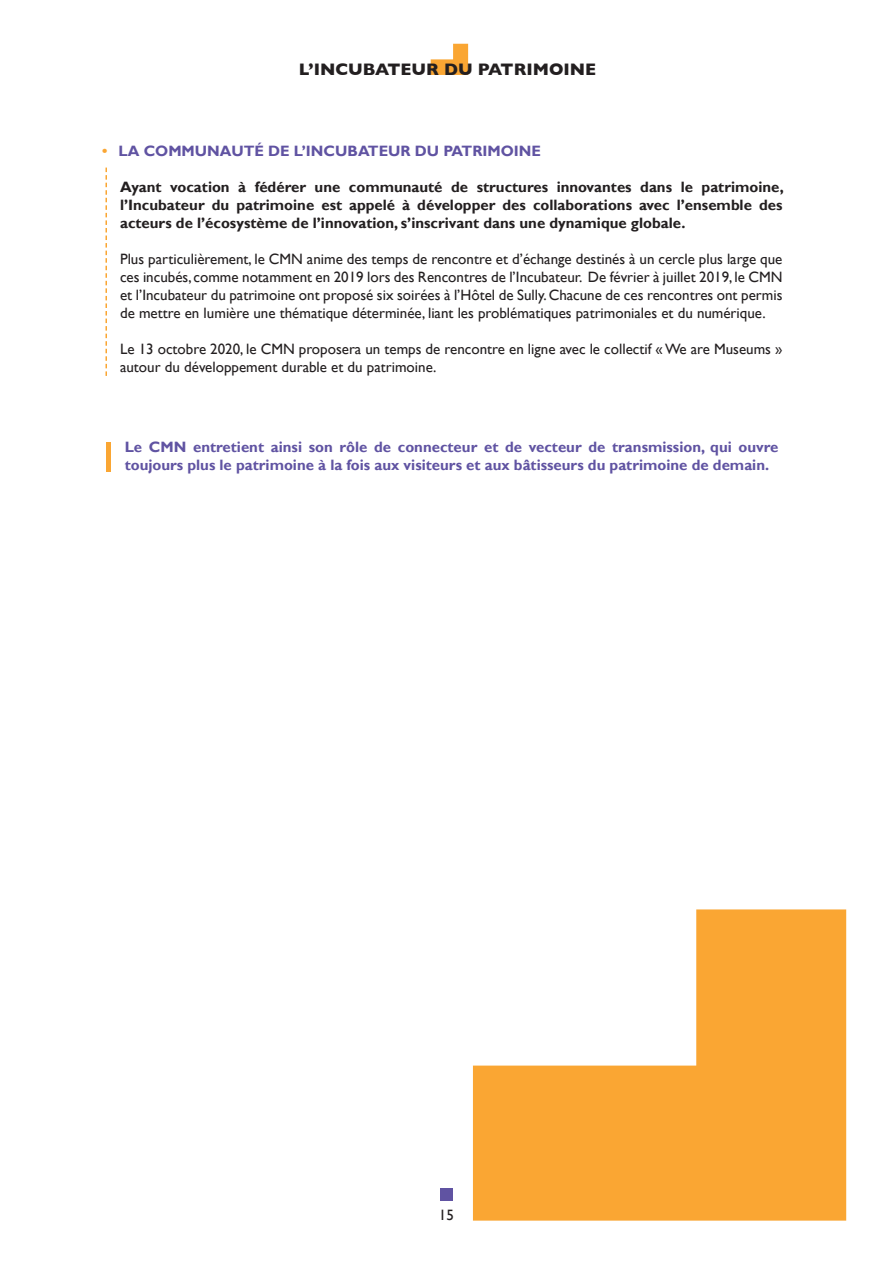
<style>
.page{position:relative;width:893px;height:1263px;background:#fff}
.page>*{position:absolute;margin:0;border:0;box-sizing:border-box;transform-origin:0 0}
.t1{font:700 16.95px "Gill Sans";color:#231f20}
.t2{font:15px/18px "Gill Sans";color:#231f20;text-align:justify}
.t3{font:700 15px/18px "Gill Sans";color:#231f20;text-align:justify}
.t4{font:700 15px/18px "Gill Sans";color:#6053a2}
.s1{color:#faa633}
</style>
<div class="page">
<hr style="left:106px;top:442px;width:4px;height:29px;background:#faa633">
<svg style="left:473px;top:909px;width:373px;height:311px;fill:#faa633"></svg>
<svg style="left:105px;top:168px;width:2px;height:208px"></svg>
<svg style="left:431px;top:44px;width:37px;height:31px"></svg>
<div style="left:440px;top:1188px;width:12px;height:12px;background:#6053a2"></div>
<p class="t1" style="left:299px;top:56px;width:299px">L’INCUBATEUR DU PATRIMOINE</p>
<p class="t4" style="left:102px;top:143px;width:440px"><span class="s1">•</span> LA COMMUNAUTÉ DE L’INCUBATEUR DU PATRIMOINE</p>
<p class="t3" style="left:120px;top:179px;width:665px">Ayant vocation à fédérer une communauté de structures innovantes dans le patrimoine, l’Incubateur du patrimoine est appelé à développer des collaborations avec l’ensemble des acteurs de l’écosystème de l’innovation, s’inscrivant dans une dynamique globale.</p>
<p class="t2" style="left:120px;top:250px;width:664px">Plus particulièrement, le CMN anime des temps de rencontre et d’échange destinés à un cercle plus large que ces incubés, comme notamment en 2019 lors des Rencontres de l’Incubateur. De février à juillet 2019, le CMN et l’Incubateur du patrimoine ont proposé six soirées à l’Hôtel de Sully. Chacune de ces rencontres ont permis de mettre en lumière une thématique déterminée, liant les problématiques patrimoniales et du numérique.</p>
<p class="t2" style="left:120px;top:340px;width:664px">Le 13 octobre 2020, le CMN proposera un temps de rencontre en ligne avec le collectif « We are Museums » autour du développement durable et du patrimoine.</p>
<p class="t4" style="left:125px;top:438px;width:655px">Le CMN entretient ainsi son rôle de connecteur et de vecteur de transmission, qui ouvre toujours plus le patrimoine à la fois aux visiteurs et aux bâtisseurs du patrimoine de demain.</p>
<p class="t2" style="left:439px;top:1206px;width:16px">15</p>
</div>
